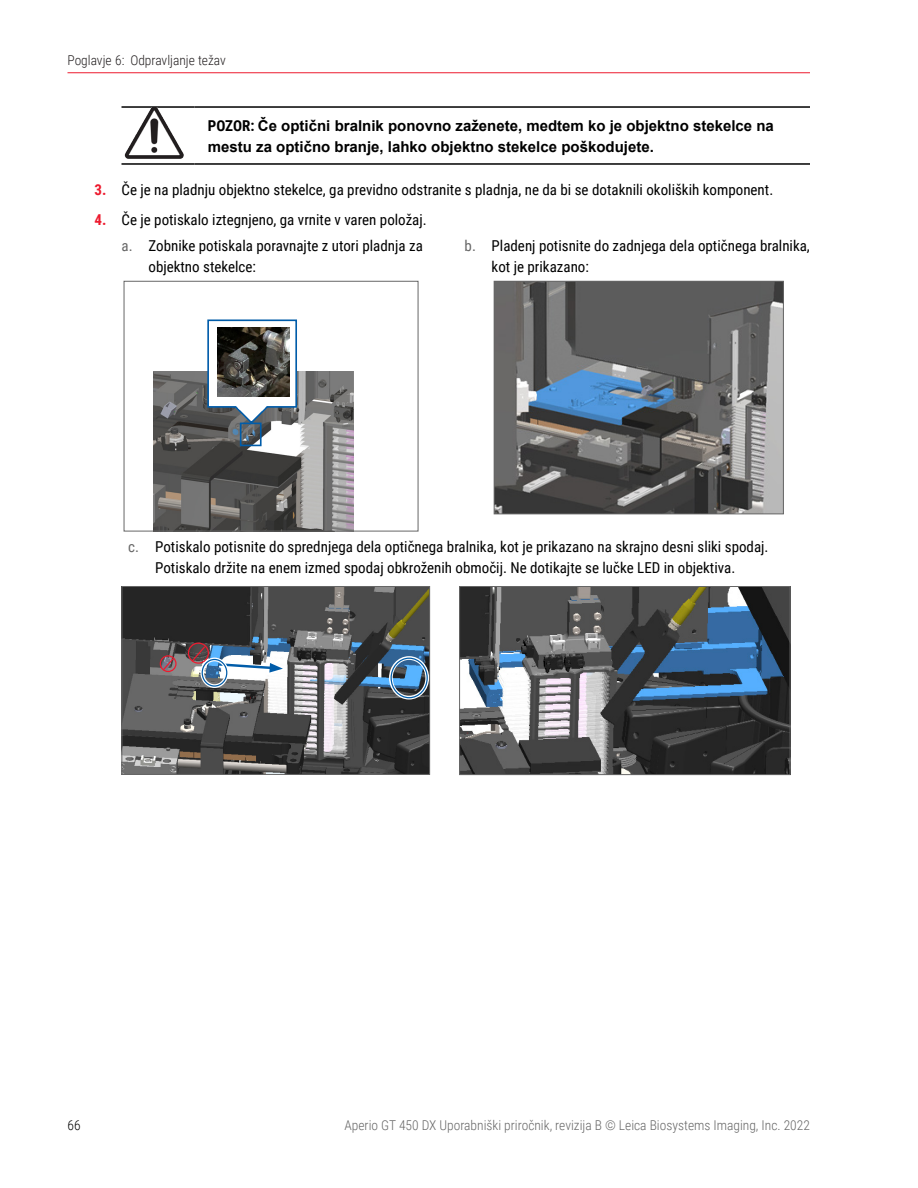
<style>
.page{position:relative;width:918px;height:1188px;background:#fff}
.page>*{position:absolute;margin:0;border:0;box-sizing:border-box;transform-origin:0 0}
.t1{font:15px/21px "Roboto Condensed";color:#000}
.Body{font:700 15px/21px "Arial";color:#000}
.t2{font:300 13.5px "Roboto Condensed";color:#666}
.t3{font:300 13.5px "Roboto Condensed";color:#231f20}
.t4{font:300 13.5px "Roboto Condensed";color:#000}
.s1{font-family:"Roboto Condensed"}
.s2{font-weight:700;color:#ed1b2f}
.s3{color:#666}
</style>
<div class="page">
<hr style="left:68px;top:72px;width:742px;height:1px;background:#ed1b2f">
<hr style="left:122px;top:106px;width:72px;height:2px;background:#000">
<hr style="left:122px;top:163px;width:72px;height:2px;background:#000">
<hr style="left:194px;top:106px;width:616px;height:2px;background:#000">
<hr style="left:194px;top:163px;width:616px;height:2px;background:#000">
<img style="left:124px;top:108px;width:60px;height:51px">
<img style="left:153px;top:372px;width:201px;height:157px">
<div style="left:240px;top:423px;width:22px;height:23px;border:2px solid #005ca9"></div>
<div style="left:208px;top:320px;width:88px;height:87px;background:#fff"></div>
<img style="left:217px;top:327px;width:73px;height:70px">
<div style="left:207px;top:319px;width:90px;height:89px;border:2px solid #005ca9"></div>
<svg style="left:230px;top:380px;width:44px;height:45px"></svg>
<hr style="left:239px;top:405px;width:26px;height:3px;background:#fff">
<div style="left:124px;top:281px;width:294px;height:250px;border:1px solid #666"></div>
<img style="left:496px;top:283px;width:286px;height:229px">
<div style="left:494px;top:281px;width:290px;height:233px;border:1px solid #666"></div>
<img style="left:124px;top:588px;width:304px;height:185px">
<div style="left:160px;top:655px;width:17px;height:17px;border:1px solid #ed1b2f;border-radius:50%"></div>
<svg style="left:162px;top:657px;width:13px;height:15px"></svg>
<div style="left:188px;top:643px;width:21px;height:21px;border:1px solid #ed1b2f;border-radius:50%"></div>
<svg style="left:191px;top:645px;width:15px;height:18px"></svg>
<div style="left:389px;top:656px;width:40px;height:44px;border:4px solid #fff;border-radius:50%"></div>
<div style="left:391px;top:658px;width:37px;height:40px;border:1px solid #005ca9;border-radius:50%"></div>
<svg style="left:214px;top:660px;width:73px;height:15px"></svg>
<div style="left:200px;top:658px;width:29px;height:30px;border:4px solid #fff;border-radius:50%"></div>
<div style="left:202px;top:659px;width:25px;height:28px;border:1px solid #005ca9;border-radius:50%"></div>
<div style="left:122px;top:586px;width:308px;height:189px;border:1px solid #666"></div>
<img style="left:461px;top:588px;width:327px;height:185px">
<div style="left:459px;top:586px;width:331px;height:189px;border:1px solid #666"></div>
<p class="t3" style="left:68px;top:51px;width:160px">Poglavje 6: Odpravljanje težav</p>
<p class="Body" style="left:208px;top:115px;width:568px"><span class="s1">POZOR:</span> Če optični bralnik ponovno zaženete, medtem ko je objektno stekelce na mestu za optično branje, lahko objektno stekelce poškodujete.</p>
<p class="t1" style="left:94px;top:178px;width:680px"><span class="s2">3.</span> Če je na pladnju objektno stekelce, ga previdno odstranite s pladnja, ne da bi se dotaknili okoliških komponent.</p>
<p class="t1" style="left:94px;top:208px;width:334px"><span class="s2">4.</span> Če je potiskalo iztegnjeno, ga vrnite v varen položaj.</p>
<p class="t1" style="left:148px;top:235px;width:276px;text-indent:-27px"><span class="s3">a.</span> Zobnike potiskala poravnajte z utori pladnja za objektno stekelce:</p>
<p class="t1" style="left:492px;top:235px;width:320px;text-indent:-27px"><span class="s3">b.</span> Pladenj potisnite do zadnjega dela optičnega bralnika, kot je prikazano:</p>
<p class="t1" style="left:128px;top:535px;width:642px;text-align:center"><span class="s3">c.</span> Potiskalo potisnite do sprednjega dela optičnega bralnika, kot je prikazano na skrajno desni sliki spodaj.<br>Potiskalo držite na enem izmed spodaj obkroženih območij. Ne dotikajte se lučke LED in objektiva.</p>
<p class="t4" style="left:68px;top:1116px;width:15px">66</p>
<p class="t2" style="left:345px;top:1116px;width:467px">Aperio GT 450 DX Uporabniški priročnik, revizija B © Leica Biosystems Imaging, Inc. 2022</p>
</div>
